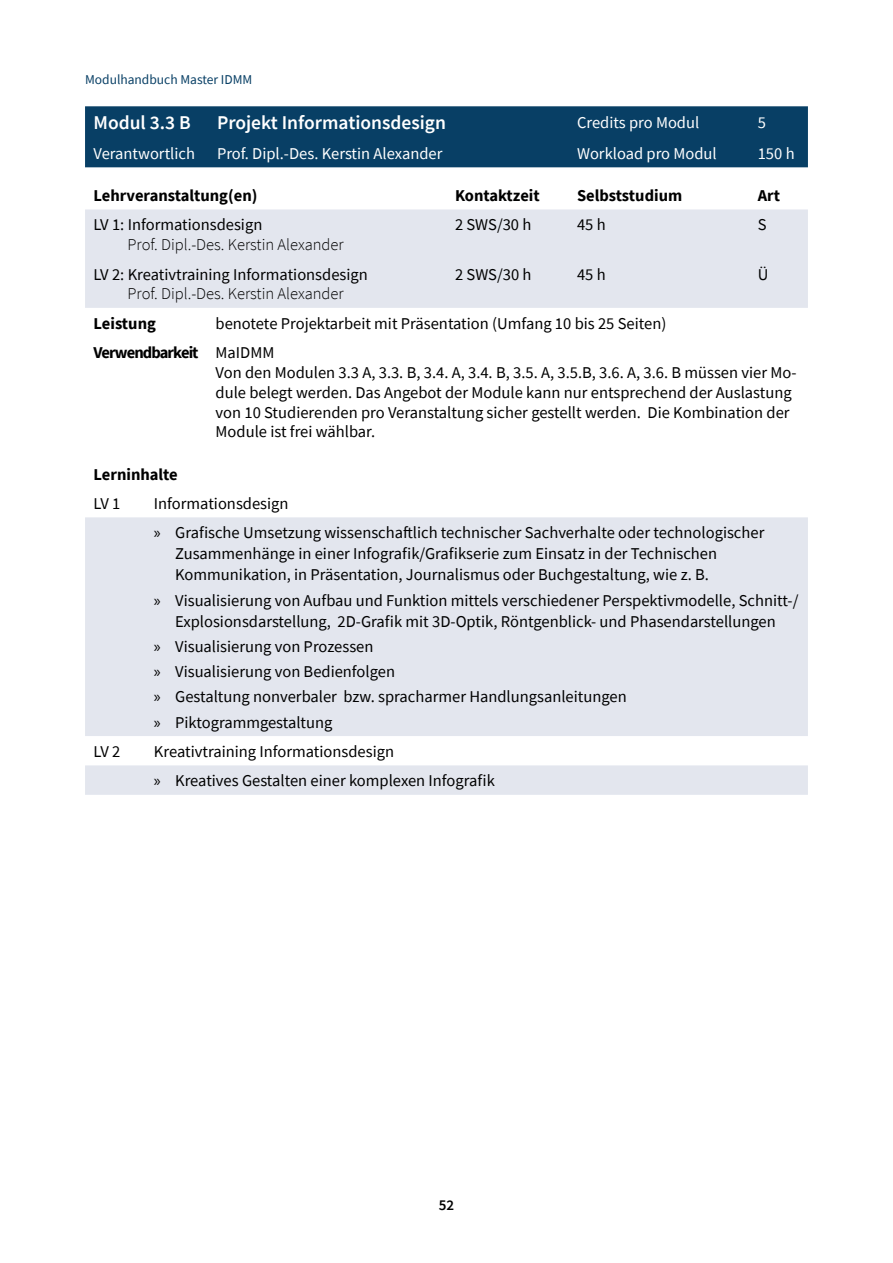
<style>
.page{position:relative;width:893px;height:1263px;background:#fff}
.page>*{position:absolute;margin:0;border:0;box-sizing:border-box;transform-origin:0 0}
.t1{font:600 19.5px "Source Sans Pro";color:#fff}
.t2{font:16.5px/29.4px "Source Sans Pro";color:#000}
.t3{font:16.5px "Source Sans Pro";color:#fff}
.t4{font:700 16.5px "Source Sans Pro";color:#000}
.t5{font:300 16.5px "Source Sans Pro";color:#000}
.t6{font:600 15px "Source Sans Pro";color:#000}
.t7{font:13.5px "Source Sans Pro";color:#083f65}
.s1{font-weight:700}
.s2{font-family:"Myriad Pro"}
</style>
<div class="page">
<div style="left:85px;top:106px;width:723px;height:61px;background:#083f65"></div>
<svg style="left:85px;top:209px;width:723px;height:586px;fill:#e3e6ee"></svg>
<p class="t7" style="left:85px;top:71px;width:169px">Modulhandbuch Master IDMM</p>
<p class="t1" style="left:94px;top:110px;width:99px">Modul 3.3 B</p>
<p class="t1" style="left:217px;top:110px;width:230px">Projekt Informationsdesign</p>
<p class="t3" style="left:577px;top:112px;width:124px">Credits pro Modul</p>
<p class="t3" style="left:758px;top:112px;width:10px">5</p>
<p class="t3" style="left:94px;top:143px;width:103px">Verantwortlich</p>
<p class="t3" style="left:217px;top:143px;width:227px">Prof. Dipl.-Des. Kerstin Alexander</p>
<p class="t3" style="left:577px;top:143px;width:141px">Workload pro Modul</p>
<p class="t3" style="left:758px;top:143px;width:38px">150 h</p>
<p class="t4" style="left:94px;top:184px;width:165px">Lehrveranstaltung(en)</p>
<p class="t4" style="left:455px;top:184px;width:86px">Kontaktzeit</p>
<p class="t4" style="left:577px;top:184px;width:107px">Selbststudium</p>
<p class="t4" style="left:758px;top:184px;width:24px">Art</p>
<p class="t2" style="left:94px;top:210px;width:170px">LV 1: Informationsdesign</p>
<p class="t5" style="left:128px;top:235px;width:218px">Prof. Dipl.-Des. Kerstin Alexander</p>
<p class="t2" style="left:455px;top:210px;width:78px">2 SWS/30 h</p>
<p class="t2" style="left:577px;top:210px;width:30px">45 h</p>
<p class="t2" style="left:758px;top:210px;width:10px">S</p>
<p class="t2" style="left:94px;top:259px;width:276px">LV 2: Kreativtraining Informationsdesign</p>
<p class="t5" style="left:128px;top:284px;width:218px">Prof. Dipl.-Des. Kerstin Alexander</p>
<p class="t2" style="left:455px;top:259px;width:78px">2 SWS/30 h</p>
<p class="t2" style="left:577px;top:259px;width:30px">45 h</p>
<p class="t2" style="left:758px;top:259px;width:12px">Ü</p>
<p class="t2" style="left:94px;top:308px;width:574px;text-indent:122px">benotete Projektarbeit mit Präsentation (Umfang 10 bis 25 Seiten)<br><span class="s1">Verwendbarkeit</span> MaIDMM</p>
<p class="t2" style="left:216px;top:362px;width:582px;line-height:19.8px">Von den Modulen 3.3 A, 3.3. B, 3.4. A, 3.4. B, 3.5. A, 3.5.B, 3.6. A, 3.6. B müssen vier Mo&shy;dule belegt werden. Das Angebot der Module kann nur entsprechend der Auslastung von 10 Studierenden pro Veranstaltung sicher gestellt werden. Die Kombination der Module ist frei wählbar.</p>
<p class="t4" style="left:94px;top:463px;width:86px">Lerninhalte</p>
<p class="t2" style="left:94px;top:489px;width:28px">LV 1</p>
<p class="t2" style="left:154px;top:489px;width:612px">Informationsdesign<br><span class="s2">»</span> Grafische Umsetzung wissenschaftlich technischer Sachverhalte oder technologischer</p>
<p class="t2" style="left:175px;top:543px;width:543px;line-height:21px">Zusammenhänge in einer Infografik/Grafikserie zum Einsatz in der Technischen<br>Kommunikation, in Präsentation, Journalismus oder Buchgestaltung, wie z. B.</p>
<p class="t2" style="left:154px;top:589px;width:646px;line-height:21px;text-align:center"><span class="s2">»</span> Visualisierung von Aufbau und Funktion mittels verschiedener Perspektivmodelle, Schnitt-/<br>Explosionsdarstellung, 2D-Grafik mit 3D-Optik, Röntgenblick- und Phasendarstellungen</p>
<p class="t2" style="left:154px;top:634px;width:474px;line-height:25.2px"><span class="s2">»</span> Visualisierung von Prozessen<br><span class="s2">»</span> Visualisierung von Bedienfolgen<br><span class="s2">»</span> Gestaltung nonverbaler bzw. spracharmer Handlungsanleitungen <span class="s2">»</span> Piktogrammgestaltung</p>
<p class="t2" style="left:94px;top:737px;width:28px">LV 2</p>
<p class="t2" style="left:154px;top:737px;width:342px">Kreativtraining Informationsdesign<br><span class="s2">»</span> Kreatives Gestalten einer komplexen Infografik</p>
<p class="t4" style="left:94px;top:312px;width:64px">Leistung</p>
<p class="t6" style="left:439px;top:1195px;width:17px">52</p>
</div>
